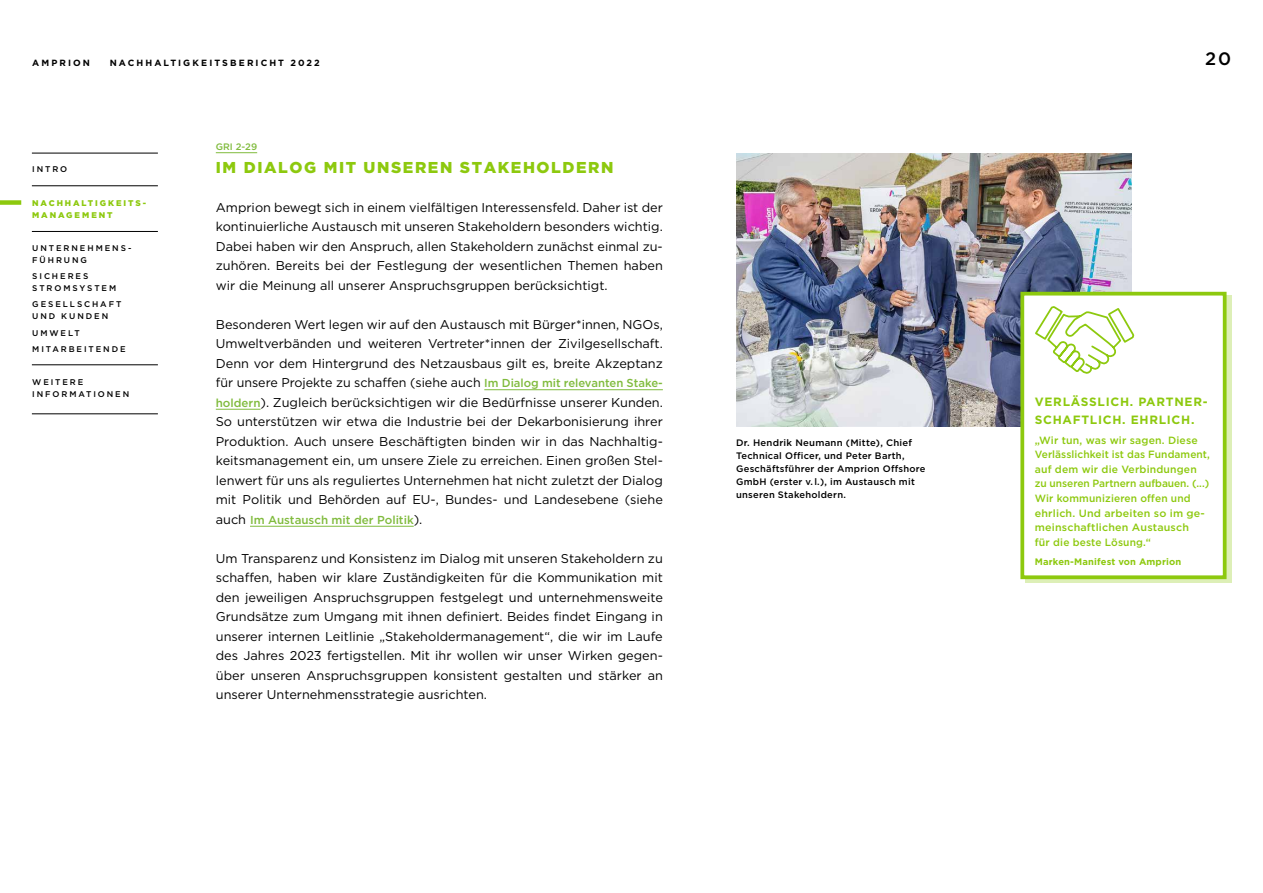
<style>
.page{position:relative;width:1263px;height:893px;background:#fff}
.page>*{position:absolute;margin:0;border:0;box-sizing:border-box;transform-origin:0 0}
.t1{font:500 18px "Gotham";color:#000}
.t2{font:900 15.75px "Gotham";letter-spacing:.1em;color:#8dc90e}
.t3{font:12.75px/19.5px "Gotham";color:#000;text-align:justify}
.t4{font:700 12px/18px "Gotham";letter-spacing:.06em;color:#8dc90e}
.t5{font:500 11.55px "Gotham";color:#80bb3d}
.t6{font:500 10.5px/14.7px "Gotham";letter-spacing:.015em;color:#8dc90e}
.t7{font:500 9.3px/13.2px "Gotham";letter-spacing:.025em;color:#000}
.t8{font:700 9.3px "Gotham";letter-spacing:.015em;color:#8dc90e}
.t9{font:500 9.3px "Gotham";color:#80bb3d}
.t10{font:700 9px "Gotham";letter-spacing:.23em;color:#000}
.t11{font:500 8.25px/12px "Gotham";letter-spacing:.235em;color:#000}
.t12{font:900 8.25px/12px "Gotham";letter-spacing:.23em;color:#8dc90e}
.s1{font-weight:500;font-size:11.55px;color:#80bb3d}
.s2{font-weight:400;font-size:12.75px;color:#000}
</style>
<div class="page">
<img style="left:736px;top:153px;width:395px;height:273px">
<hr style="left:484px;top:389px;width:179px;height:1px;background:#80bb3d">
<hr style="left:216px;top:409px;width:44px;height:1px;background:#80bb3d">
<hr style="left:250px;top:526px;width:164px;height:1px;background:#80bb3d">
<div style="left:1025px;top:296px;width:206px;height:287px;background:linear-gradient(to right,#ddefb7,#ddefb7)"></div>
<div style="left:1022px;top:294px;width:203px;height:283px;background:#fff"></div>
<div style="left:1020px;top:292px;width:206px;height:287px;border:4px solid #8dc90e"></div>
<svg style="left:1035px;top:306px;width:100px;height:68px"></svg>
<hr style="left:216px;top:152px;width:41px;height:1px;background:#80bb3d">
<hr style="left:32px;top:153px;width:126px;height:1px;background:#000">
<hr style="left:32px;top:185px;width:126px;height:1px;background:#000">
<hr style="left:32px;top:231px;width:126px;height:1px;background:#000">
<hr style="left:32px;top:364px;width:126px;height:1px;background:#000">
<hr style="left:32px;top:413px;width:126px;height:1px;background:#000">
<div style="left:0;top:200px;width:21px;height:5px;background:#8dc90e"></div>
<p class="t10" style="left:32px;top:57px;width:59px">AMPRION</p>
<p class="t10" style="left:110px;top:57px;width:211px">NACHHALTIGKEITSBERICHT 2022</p>
<h1 class="t1" style="left:1205px;top:47px;width:27px">20</h1>
<p class="t11" style="left:32px;top:163px;width:36px">INTRO</p>
<p class="t12" style="left:32px;top:197px;width:115px">NACHHALTIGKEITS-<br>MANAGEMENT</p>
<p class="t11" style="left:32px;top:242px;width:101px">UNTERNEHMENS-<br>FÜHRUNG</p>
<p class="t11" style="left:32px;top:270px;width:85px">SICHERES<br>STROMSYSTEM</p>
<p class="t11" style="left:32px;top:298px;width:91px">GESELLSCHAFT<br>UND KUNDEN</p>
<p class="t11" style="left:32px;top:325px;width:95px;line-height:16.2px">UMWELT<br>MITARBEITENDE</p>
<p class="t11" style="left:32px;top:376px;width:99px">WEITERE<br>INFORMATIONEN</p>
<p class="t9" style="left:216px;top:141px;width:43px">GRI 2-29</p>
<p class="t2" style="left:216px;top:156px;width:399px">IM DIALOG MIT UNSEREN STAKEHOLDERN</p>
<p class="t3" style="left:216px;top:197px;width:449px">Amprion bewegt sich in einem vielfältigen Interessensfeld. Daher ist der kontinuierliche Austausch mit unseren Stakeholdern besonders wichtig.<br>Dabei haben wir den Anspruch, allen Stakeholdern zunächst einmal zu&shy;zuhören. Bereits bei der Festlegung der wesentlichen Themen haben wir die Meinung all unserer Anspruchsgruppen berücksichtigt.</p>
<p class="t3" style="left:216px;top:314px;width:449px">Besonderen Wert legen wir auf den Austausch mit Bürger*innen, NGOs, Umweltverbänden und weiteren Vertreter*innen der Zivilgesellschaft.<br>Denn vor dem Hintergrund des Netzausbaus gilt es, breite Akzeptanz für unsere Projekte zu schaffen (siehe auch <span class="s1">Im Dialog mit relevanten Stake&shy;holdern</span>). Zugleich berücksichtigen wir die Bedürfnisse unserer Kunden.<br>So unterstützen wir etwa die Industrie bei der Dekarbonisierung ihrer Produktion. Auch unsere Beschäftigten binden wir in das Nachhaltig&shy;keitsmanagement ein, um unsere Ziele zu erreichen. Einen großen Stel&shy;lenwert für uns als reguliertes Unternehmen hat nicht zuletzt der Dialog mit Politik und Behörden auf EU-, Bundes- und Landesebene (siehe</p>
<p class="t5" style="left:216px;top:512px;width:208px"><span class="s2">auch</span> Im Austausch mit der Politik<span class="s2">).</span></p>
<p class="t3" style="left:216px;top:548px;width:449px">Um Transparenz und Konsistenz im Dialog mit unseren Stakeholdern zu schaffen, haben wir klare Zuständigkeiten für die Kommunikation mit den jeweiligen Anspruchsgruppen festgelegt und unternehmensweite Grundsätze zum Umgang mit ihnen definiert. Beides findet Eingang in unserer internen Leitlinie „Stakeholdermanagement“, die wir im Laufe des Jahres 2023 fertigstellen. Mit ihr wollen wir unser Wirken gegen&shy;über unseren Anspruchsgruppen konsistent gestalten und stärker an unserer Unternehmensstrategie ausrichten.</p>
<p class="t7" style="left:736px;top:435px;width:191px">Dr. Hendrik Neumann (Mitte), Chief Technical Officer, und Peter Barth, Geschäftsführer der Amprion Offshore GmbH (erster v. l.), im Austausch mit unseren Stakeholdern.</p>
<p class="t4" style="left:1035px;top:392px;width:174px">VERLÄSSLICH. PARTNER-<br>SCHAFTLICH. EHRLICH.</p>
<p class="t6" style="left:1035px;top:432px;width:177px">„Wir tun, was wir sagen. Diese<br>Verlässlichkeit ist das Fundament, auf dem wir die Verbindungen zu unseren Partnern aufbauen. (...)<br>Wir kommunizieren offen und ehrlich. Und arbeiten so im ge&shy;meinschaftlichen Austausch<br>für die beste Lösung.“</p>
<p class="t8" style="left:1035px;top:555px;width:148px">Marken-Manifest von Amprion</p>
</div>
